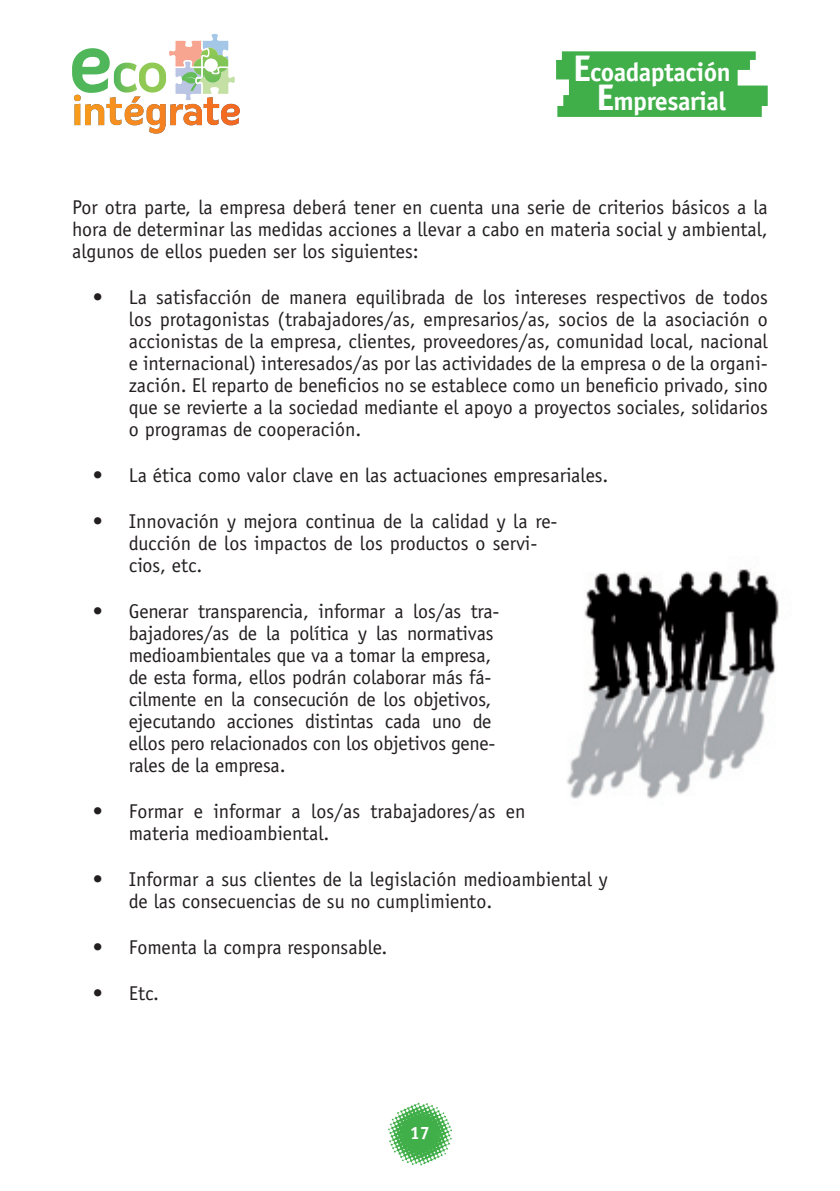
<style>
.page{position:relative;width:840px;height:1191px;background:#fff}
.page>*{position:absolute;margin:0;border:0;box-sizing:border-box;transform-origin:0 0}
.t1{font:700 26px/28.6px "Officina Sans";letter-spacing:-.02em;color:#fff;text-align:right}
.Párrafo_de_lista{font:20px/22px "Officina Sans";letter-spacing:-.01em;color:#231f20}
.t2{font:700 18px "Officina Sans";color:#fff}
.s1{font-size:37px}
</style>
<div class="page">
<svg style="left:388px;top:1104px;width:35px;height:61px"></svg>
<svg style="left:72px;top:34px;width:168px;height:100px"></svg>
<svg style="left:556px;top:51px;width:211px;height:66px;background:#50b558"></svg>
<img style="left:567px;top:569px;width:212px;height:230px">
<h1 class="t1" style="left:572px;top:58px;width:159px"><span class="s1">E</span>coadaptación<br><span class="s1">E</span>mpresarial</h1>
<p class="Párrafo_de_lista" style="left:72px;top:196px;width:696px;text-align:justify">Por otra parte, la empresa deberá tener en cuenta una serie de criterios básicos a la hora de determinar las medidas acciones a llevar a cabo en materia social y ambiental, algunos de ellos pueden ser los siguientes:</p>
<p class="Párrafo_de_lista" style="left:129px;top:286px;width:640px;text-align:justify;text-indent:-36px">• La satisfacción de manera equilibrada de los intereses respectivos de todos los protagonistas (trabajadores/as, empresarios/as, socios de la asociación o accionistas de la empresa, clientes, proveedores/as, comunidad local, nacional e internacional) interesados/as por las actividades de la empresa o de la organi&shy;zación. El reparto de beneficios no se establece como un beneficio privado, sino que se revierte a la sociedad mediante el apoyo a proyectos sociales, solidarios o programas de cooperación.</p>
<p class="Párrafo_de_lista" style="left:93px;top:464px;width:513px">• La ética como valor clave en las actuaciones empresariales.</p>
<p class="Párrafo_de_lista" style="left:129px;top:510px;width:430px;text-indent:-36px">• Innovación y mejora continua de la calidad y la re&shy;ducción de los impactos de los productos o servi&shy;cios, etc.</p>
<p class="Párrafo_de_lista" style="left:129px;top:600px;width:372px;text-indent:-36px">• Generar transparencia, informar a los/as tra&shy;bajadores/as de la política y las normativas medioambientales que va a tomar la empresa, de esta forma, ellos podrán colaborar más fá&shy;cilmente en la consecución de los objetivos, ejecutando acciones distintas cada uno de ellos pero relacionados con los objetivos gene&shy;rales de la empresa.</p>
<p class="Párrafo_de_lista" style="left:129px;top:800px;width:398px;text-indent:-36px">• Formar e informar a los/as trabajadores/as en materia medioambiental.</p>
<p class="Párrafo_de_lista" style="left:129px;top:868px;width:480px;text-indent:-36px">• Informar a sus clientes de la legislación medioambiental y de las consecuencias de su no cumplimiento.</p>
<p class="Párrafo_de_lista" style="left:93px;top:936px;width:293px">• Fomenta la compra responsable.</p>
<p class="Párrafo_de_lista" style="left:93px;top:982px;width:65px">• Etc.</p>
<p class="t2" style="left:410px;top:1121px;width:22px">17</p>
</div>
